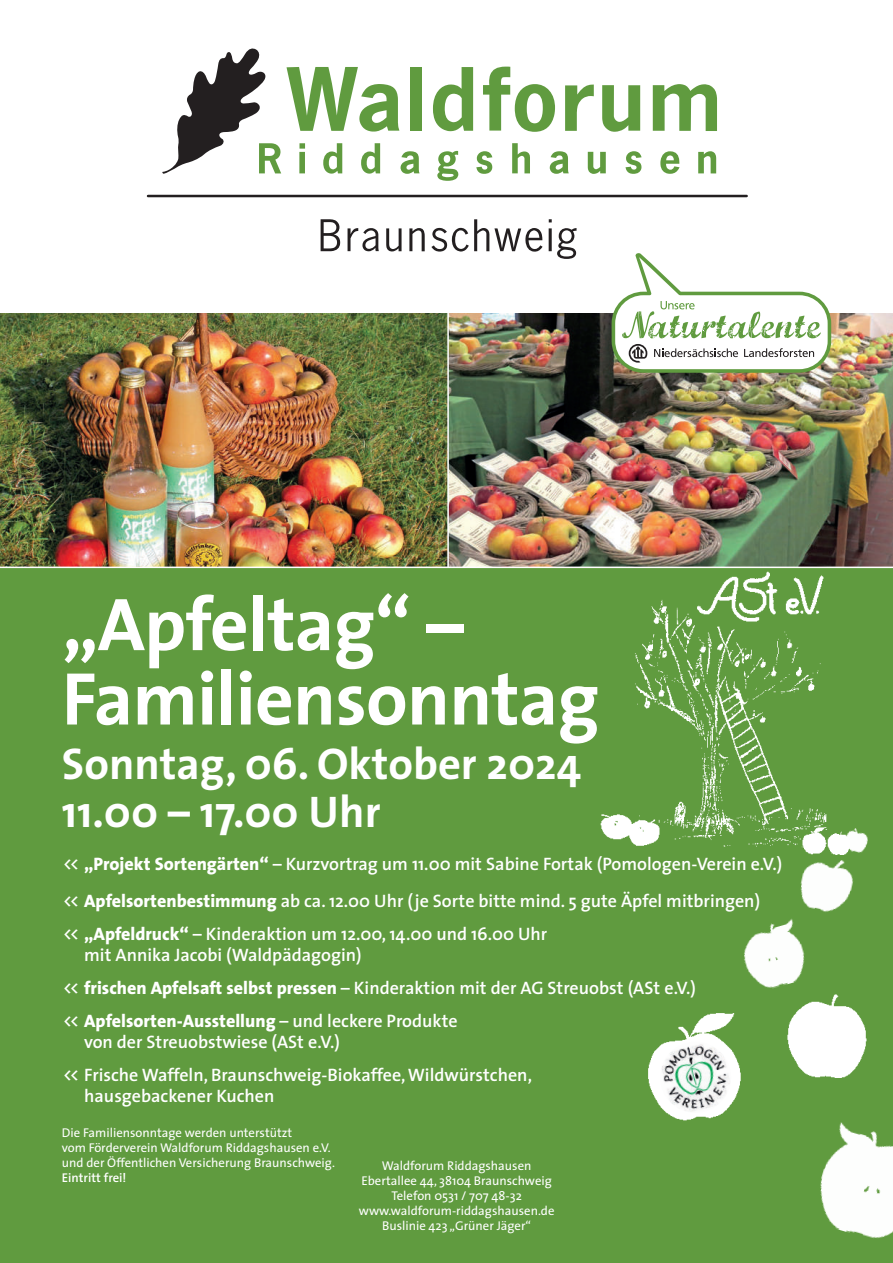
<style>
.page{position:relative;width:893px;height:1263px;background:#fff}
.page>*{position:absolute;margin:0;border:0;box-sizing:border-box;transform-origin:0 0}
.t1{font:700 75.45px/74.4px "The Sans";letter-spacing:-.01em;color:#fff}
.t2{font:700 44.55px/47.8px "The Sans";color:#fff}
.t3{font:600 18px/33px "The Sans";color:#fff}
.t4{font:12.75px/14.9px "The Sans";color:#fff;text-align:center}
.t5{font:600 12.75px "The Sans";color:#fff}
.s1{font-weight:200;font-size:30.75px}
.s2{font-weight:800}
</style>
<div class="page">
<div style="left:0;top:568px;width:893px;height:695px;background:#609b3f"></div>
<img style="left:627px;top:568px;width:208px;height:279px">
<img style="left:0;top:313px;width:893px;height:254px">
<svg style="left:287px;top:67px;width:112px;height:65px"></svg>
<div style="left:410px;top:67px;width:12px;height:64px;background:#609b3f"></div>
<svg style="left:433px;top:67px;width:40px;height:64px"></svg>
<svg style="left:483px;top:67px;width:72px;height:65px"></svg>
<svg style="left:565px;top:85px;width:29px;height:46px"></svg>
<svg style="left:602px;top:85px;width:38px;height:47px"></svg>
<svg style="left:653px;top:84px;width:64px;height:47px"></svg>
<svg style="left:299px;top:143px;width:6px;height:30px"></svg>
<svg style="left:323px;top:143px;width:19px;height:31px"></svg>
<svg style="left:361px;top:143px;width:19px;height:31px"></svg>
<svg style="left:400px;top:151px;width:19px;height:23px"></svg>
<svg style="left:437px;top:151px;width:21px;height:30px"></svg>
<svg style="left:476px;top:151px;width:16px;height:23px"></svg>
<svg style="left:512px;top:143px;width:18px;height:30px"></svg>
<svg style="left:550px;top:151px;width:19px;height:23px"></svg>
<svg style="left:588px;top:152px;width:18px;height:22px"></svg>
<svg style="left:625px;top:151px;width:17px;height:23px"></svg>
<svg style="left:660px;top:151px;width:19px;height:23px"></svg>
<svg style="left:698px;top:151px;width:18px;height:22px"></svg>
<svg style="left:321px;top:219px;width:19px;height:32px"></svg>
<svg style="left:348px;top:228px;width:31px;height:23px"></svg>
<svg style="left:386px;top:228px;width:16px;height:24px"></svg>
<svg style="left:409px;top:228px;width:16px;height:23px"></svg>
<svg style="left:431px;top:219px;width:112px;height:33px"></svg>
<hr style="left:549px;top:228px;width:3px;height:23px;background:#231f20">
<svg style="left:557px;top:228px;width:19px;height:31px"></svg>
<hr style="left:148px;top:195px;width:599px;height:2px;background:#231f20">
<svg style="left:162px;top:48px;width:119px;height:126px"></svg>
<svg style="left:612px;top:253px;width:219px;height:120px"></svg>
<img style="left:648px;top:1013px;width:93px;height:108px">
<img style="left:800px;top:860px;width:53px;height:52px">
<img style="left:787px;top:994px;width:80px;height:84px">
<img style="left:744px;top:906px;width:69px;height:83px">
<img style="left:600px;top:810px;width:60px;height:37px">
<img style="left:820px;top:1122px;width:73px;height:117px">
<img style="left:801px;top:826px;width:26px;height:29px">
<img style="left:850px;top:828px;width:18px;height:25px">
<img style="left:828px;top:831px;width:23px;height:24px">
<hr style="left:447px;top:309px;width:2px;height:259px;background:#fff">
<img style="left:660px;top:1042px;width:71px;height:71px;border-radius:35px">
<h1 class="t1" style="left:62px;top:585px;width:539px">„Apfeltag“ –<br>Familiensonntag</h1>
<h2 class="t2" style="left:62px;top:739px;width:521px">Sonntag, 06. Oktober 2024<br>11.00 – 17.00 Uhr</h2>
<p class="t3" style="left:62px;top:844px;width:722px;line-height:37.2px"><span class="s1">«</span> <span class="s2">„Projekt Sortengärten“</span> – Kurzvortrag um 11.00 mit Sabine Fortak (Pomologen-Verein e.V.) <span class="s1">«</span> <span class="s2">Apfelsortenbestimmung</span> ab ca. 12.00 Uhr (je Sorte bitte mind. 5 gute Äpfel mitbringen)</p>
<p class="t3" style="left:84px;top:922px;width:465px;line-height:21.3px;text-indent:-22px"><span class="s1">«</span> <span class="s2">„Apfeldruck“</span> – Kinderaktion um 12.00, 14.00 und 16.00 Uhr mit Annika Jacobi (Waldpädagogin)</p>
<p class="t3" style="left:62px;top:971px;width:636px"><span class="s1">«</span> <span class="s2">frischen Apfelsaft selbst pressen</span> – Kinderaktion mit der AG Streuobst (ASt e.V.) <span class="s1">«</span> <span class="s2">Apfelsorten-Ausstellung</span> – und leckere Produkte</p>
<p class="t3" style="left:62px;top:1025px;width:472px;text-indent:22px">von der Streuobstwiese (ASt e.V.)<br><span class="s1">«</span> Frische Waffeln, Braunschweig-Biokaffee, Wildwürstchen,</p>
<p class="t3" style="left:84px;top:1079px;width:192px">hausgebackener Kuchen</p>
<p class="t4" style="left:62px;top:1125px;width:275px;text-align:left">Die Familiensonntage werden unterstützt<br>vom Förderverein Waldforum Riddagshausen e.V. und der Öffentlichen Versicherung Braunschweig.</p>
<p class="t5" style="left:62px;top:1167px;width:66px">Eintritt frei!</p>
<p class="t4" style="left:359px;top:1158px;width:197px">Waldforum Riddagshausen<br>Ebertallee 44, 38104 Braunschweig<br>Telefon 0531 / 707 48-32 www.waldforum-riddagshausen.de<br>Buslinie 423 „Grüner Jäger“</p>
</div>
